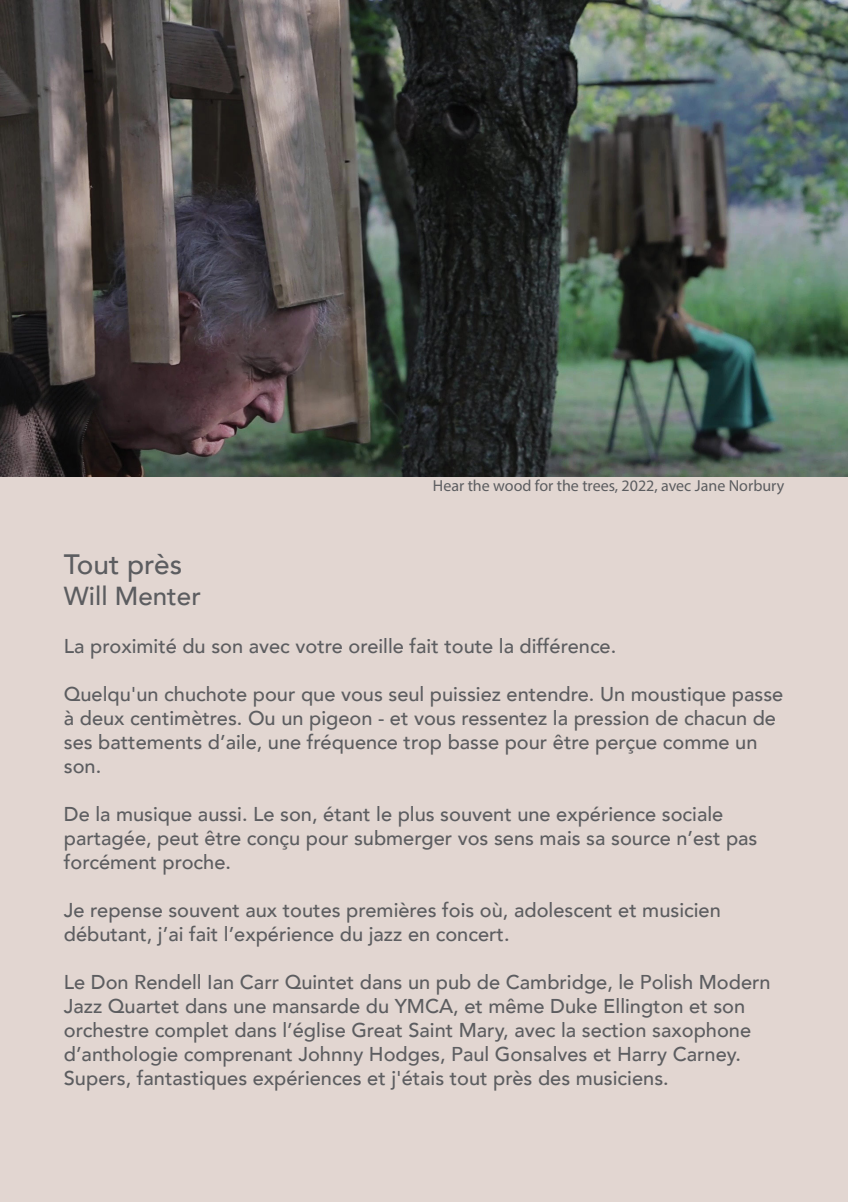
<style>
.page{position:relative;width:848px;height:1202px;background:#e2d6d1}
.page>*{position:absolute;margin:0;border:0;box-sizing:border-box;transform-origin:0 0}
.t1{font:500 28px "Avenir";color:#5c5d60}
.t2{font:500 26px "Avenir";color:#5c5d60}
.t3{font:500 20px/24px "Avenir";color:#5c5d60}
.t4{font:16px "Myriad Pro";color:#5c5d60}
</style>
<div class="page">
<img style="left:0;top:0;width:848px;height:477px">
<p class="t4" style="left:433px;top:476px;width:353px">Hear the wood for the trees, 2022, avec Jane Norbury</p>
<h1 class="t1" style="left:64px;top:546px;width:120px">Tout près</h1>
<h2 class="t2" style="left:64px;top:579px;width:139px">Will Menter</h2>
<p class="t3" style="left:64px;top:634px;width:554px">La proximité du son avec votre oreille fait toute la différence.</p>
<p class="t3" style="left:64px;top:682px;width:721px">Quelqu'un chuchote pour que vous seul puissiez entendre. Un moustique passe à deux centimètres. Ou un pigeon - et vous ressentez la pression de chacun de ses battements d’aile, une fréquence trop basse pour être perçue comme un son.</p>
<p class="t3" style="left:64px;top:802px;width:695px">De la musique aussi. Le son, étant le plus souvent une expérience sociale partagée, peut être conçu pour submerger vos sens mais sa source n’est pas forcément proche.</p>
<p class="t3" style="left:64px;top:898px;width:658px">Je repense souvent aux toutes premières fois où, adolescent et musicien débutant, j’ai fait l’expérience du jazz en concert.</p>
<p class="t3" style="left:64px;top:970px;width:708px">Le Don Rendell Ian Carr Quintet dans un pub de Cambridge, le Polish Modern Jazz Quartet dans une mansarde du YMCA, et même Duke Ellington et son orchestre complet dans l’église Great Saint Mary, avec la section saxophone d’anthologie comprenant Johnny Hodges, Paul Gonsalves et Harry Carney.<br>Supers, fantastiques expériences et j'étais tout près des musiciens.</p>
</div>
